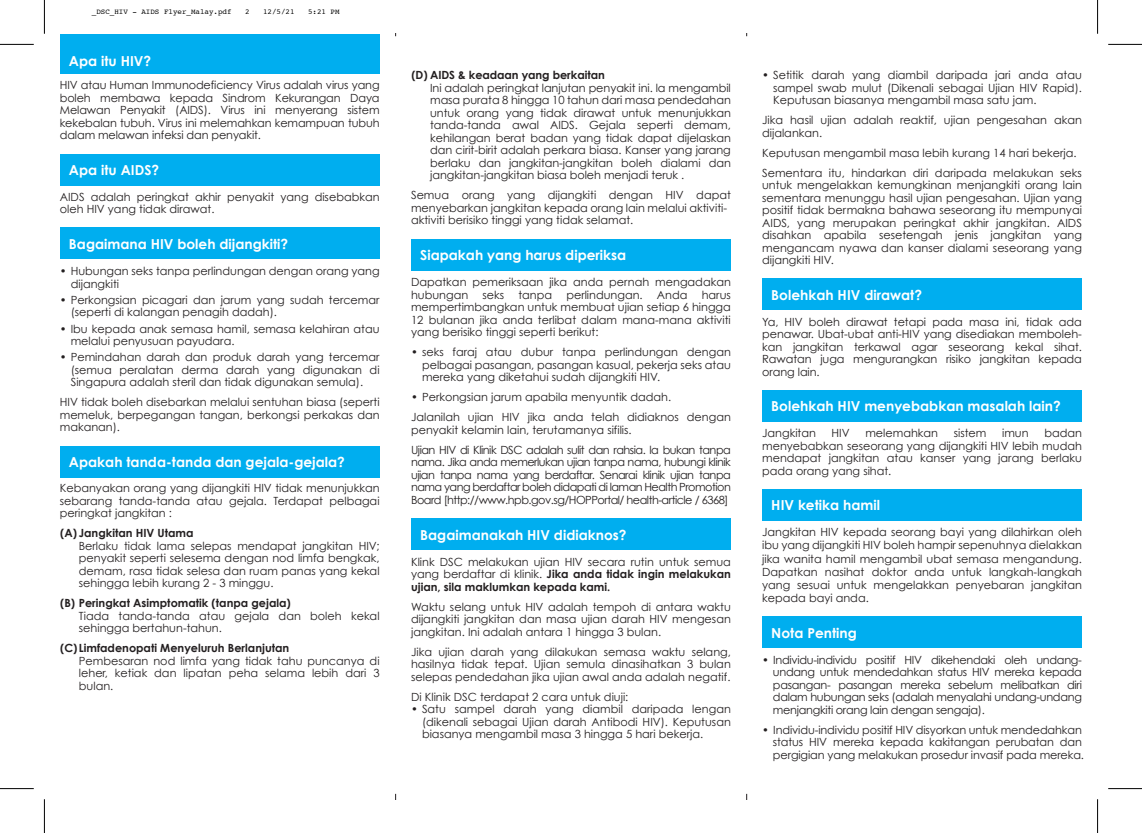
<style>
.page{position:relative;width:1142px;height:833px;background:#fff}
.page>*{position:absolute;margin:0;border:0;box-sizing:border-box;transform-origin:0 0}
.t1{font:700 13.75px "Century Gothic";color:#fff}
.t2{font:11.25px/12.5px "Century Gothic";color:#231f20;text-align:justify}
.t3{font:700 11.25px "Century Gothic";color:#231f20}
.t4{font:11.25px/20px "Century Gothic";letter-spacing:-.045em;color:#231f20}
.t5{font:7.5px "Courier";color:#000}
.s1{font-weight:700}
</style>
<div class="page">
<div style="left:60px;top:154px;width:319px;height:32px;background:#00aeef"></div>
<div style="left:60px;top:34px;width:319px;height:40px;background:#00aeef"></div>
<div style="left:60px;top:446px;width:319px;height:31px;background:#00aeef"></div>
<div style="left:60px;top:227px;width:319px;height:32px;background:#00aeef"></div>
<div style="left:411px;top:518px;width:319px;height:32px;background:#00aeef"></div>
<div style="left:762px;top:278px;width:319px;height:32px;background:#00aeef"></div>
<div style="left:762px;top:390px;width:319px;height:32px;background:#00aeef"></div>
<div style="left:411px;top:239px;width:319px;height:32px;background:#00aeef"></div>
<div style="left:762px;top:489px;width:319px;height:32px;background:#00aeef"></div>
<div style="left:762px;top:616px;width:319px;height:32px;background:#00aeef"></div>
<hr style="left:0;top:44px;width:34px;height:1px;background:#000">
<hr style="left:1107px;top:44px;width:34px;height:1px;background:#000">
<hr style="left:0;top:788px;width:34px;height:1px;background:#000">
<hr style="left:1107px;top:788px;width:34px;height:1px;background:#000">
<hr style="left:44px;top:0;width:1px;height:34px;background:#000">
<hr style="left:44px;top:799px;width:1px;height:34px;background:#000">
<hr style="left:1097px;top:0;width:1px;height:34px;background:#000">
<hr style="left:1097px;top:799px;width:1px;height:34px;background:#000">
<p class="t5" style="left:92px;top:6px;width:141px">_DSC_HIV - AIDS Flyer_Malay.pdf</p>
<p class="t5" style="left:245px;top:6px;width:6px">2</p>
<p class="t5" style="left:263px;top:6px;width:33px">12/5/21</p>
<p class="t5" style="left:308px;top:6px;width:33px">5:21 PM</p>
<p class="t1" style="left:69px;top:52px;width:84px">Apa itu HIV?</p>
<p class="t2" style="left:60px;top:79px;width:321px">HIV atau Human Immunodeficiency Virus adalah virus yang boleh membawa kepada Sindrom Kekurangan Daya Melawan Penyakit (AIDS). Virus ini menyerang sistem kekebalan tubuh. Virus ini melemahkan kemampuan tubuh dalam melawan infeksi dan penyakit.</p>
<p class="t1" style="left:69px;top:161px;width:92px">Apa itu AIDS?</p>
<p class="t2" style="left:60px;top:190px;width:321px">AIDS adalah peringkat akhir penyakit yang disebabkan oleh HIV yang tidak dirawat.</p>
<p class="t1" style="left:69px;top:235px;width:221px">Bagaimana HIV boleh dijangkiti?</p>
<p class="t2" style="left:71px;top:265px;width:310px;text-indent:-11px">• Hubungan seks tanpa perlindungan dengan orang yang dijangkiti</p>
<p class="t2" style="left:71px;top:293px;width:310px;text-indent:-11px">• Perkongsian picagari dan jarum yang sudah tercemar (seperti di kalangan penagih dadah).</p>
<p class="t2" style="left:71px;top:322px;width:310px;text-indent:-11px">• Ibu kepada anak semasa hamil, semasa kelahiran atau melalui penyusuan payudara.</p>
<p class="t2" style="left:71px;top:351px;width:310px;text-indent:-11px">• Pemindahan darah dan produk darah yang tercemar (semua peralatan derma darah yang digunakan di Singapura adalah steril dan tidak digunakan semula).</p>
<p class="t2" style="left:60px;top:396px;width:321px">HIV tidak boleh disebarkan melalui sentuhan biasa (seperti memeluk, berpegangan tangan, berkongsi perkakas dan makanan).</p>
<p class="t1" style="left:69px;top:453px;width:277px">Apakah tanda-tanda dan gejala-gejala?</p>
<p class="t2" style="left:60px;top:482px;width:321px">Kebanyakan orang yang dijangkiti HIV tidak menunjukkan sebarang tanda-tanda atau gejala. Terdapat pelbagai peringkat jangkitan :</p>
<p class="t3" style="left:60px;top:526px;width:135px">(A) Jangkitan HIV Utama</p>
<p class="t2" style="left:79px;top:539px;width:302px">Berlaku tidak lama selepas mendapat jangkitan HIV; penyakit seperti selesema dengan nod limfa bengkak, demam, rasa tidak selesa dan ruam panas yang kekal sehingga lebih kurang 2 - 3 minggu.</p>
<p class="t3" style="left:60px;top:596px;width:232px">(B) Peringkat Asimptomatik (tanpa gejala)</p>
<p class="t2" style="left:79px;top:609px;width:302px">Tiada tanda-tanda atau gejala dan boleh kekal sehingga bertahun-tahun.</p>
<p class="t3" style="left:60px;top:641px;width:231px">(C) Limfadenopati Menyeluruh Berlanjutan</p>
<p class="t2" style="left:79px;top:654px;width:302px">Pembesaran nod limfa yang tidak tahu puncanya di leher, ketiak dan lipatan peha selama lebih dari 3 bulan.</p>
<p class="t3" style="left:411px;top:68px;width:195px">(D) AIDS &amp; keadaan yang berkaitan</p>
<p class="t2" style="left:430px;top:81px;width:302px">Ini adalah peringkat lanjutan penyakit ini. la mengambil masa purata 8 hingga 10 tahun dari masa pendedahan untuk orang yang tidak dirawat untuk menunjukkan tanda-tanda awal AIDS. Gejala seperti demam, kehilangan berat badan yang tidak dapat dijelaskan dan cirit-birit adalah perkara biasa. Kanser yang jarang berlaku dan jangkitan-jangkitan boleh dialami dan jangkitan-jangkitan biasa boleh menjadi teruk .</p>
<p class="t2" style="left:411px;top:189px;width:321px;text-align:left">Semua orang yang dijangkiti dengan HIV dapat menyebarkan jangkitan kepada orang lain melalui aktiviti&shy;aktiviti berisiko tinggi yang tidak selamat.</p>
<p class="t1" style="left:420px;top:246px;width:207px">Siapakah yang harus diperiksa</p>
<p class="t2" style="left:411px;top:276px;width:321px">Dapatkan pemeriksaan jika anda pernah mengadakan hubungan</p>
<p class="t2" style="left:482px;top:288px;width:23px">seks</p>
<p class="t2" style="left:518px;top:288px;width:35px">tanpa</p>
<p class="t2" style="left:566px;top:288px;width:78px">perlindungan.</p>
<p class="t2" style="left:656px;top:288px;width:32px">Anda</p>
<p class="t2" style="left:411px;top:288px;width:321px;text-indent:290px">harus mempertimbangkan untuk membuat ujian setiap 6 hingga 12 bulanan jika anda terlibat dalam mana-mana aktiviti yang berisiko tinggi seperti berikut:</p>
<p class="t2" style="left:422px;top:346px;width:310px;text-indent:-11px">• seks faraj atau dubur tanpa perlindungan dengan pelbagai pasangan, pasangan kasual, pekerja seks atau mereka yang diketahui sudah dijangkiti HIV.</p>
<p class="t2" style="left:411px;top:387px;width:321px;line-height:20px">• Perkongsian jarum apabila menyuntik dadah.<br>Jalanilah ujian HIV jika anda telah didiaknos dengan</p>
<p class="t4" style="left:411px;top:419px;width:321px">penyakit kelamin lain, terutamanya sifilis.<br>Ujian HIV di Klinik DSC adalah sulit dan rahsia. la bukan tanpa</p>
<p class="t2" style="left:411px;top:456px;width:321px">nama. Jika anda memerlukan ujian tanpa nama, hubungi klinik ujian tanpa nama yang berdaftar. Senarai klinik ujian tanpa nama yang berdaftar boleh didapati di laman Health Promotion Board [http://www.hpb.gov.sg/HOPPortal/ health-article / 6368]</p>
<p class="t1" style="left:420px;top:526px;width:208px">Bagaimanakah HIV didiaknos?</p>
<p class="t2" style="left:411px;top:555px;width:321px">Klink DSC melakukan ujian HIV secara rutin untuk semua yang berdaftar di klinik. <span class="s1">Jika anda tidak ingin melakukan ujian, sila maklumkan kepada kami.</span></p>
<p class="t2" style="left:411px;top:600px;width:321px">Waktu selang untuk HIV adalah tempoh di antara waktu dijangkiti jangkitan dan masa ujian darah HIV mengesan jangkitan. Ini adalah antara 1 hingga 3 bulan.</p>
<p class="t2" style="left:411px;top:645px;width:321px">Jika ujian darah yang dilakukan semasa waktu selang, hasilnya tidak tepat. Ujian semula dinasihatkan 3 bulan selepas pendedahan jika ujian awal anda adalah negatif.</p>
<p class="t2" style="left:411px;top:690px;width:219px">Di Klinik DSC terdapat 2 cara untuk diuji:</p>
<p class="t2" style="left:422px;top:703px;width:310px;text-indent:-11px">• Satu sampel darah yang diambil daripada lengan (dikenali sebagai Ujian darah Antibodi HIV). Keputusan biasanya mengambil masa 3 hingga 5 hari bekerja.</p>
<p class="t2" style="left:773px;top:69px;width:310px;text-indent:-11px">• Setitik darah yang diambil daripada jari anda atau sampel swab mulut (Dikenali sebagai Ujian HIV Rapid).<br>Keputusan biasanya mengambil masa satu jam.</p>
<p class="t2" style="left:762px;top:114px;width:321px">Jika hasil ujian adalah reaktif, ujian pengesahan akan dijalankan.</p>
<p class="t2" style="left:762px;top:142px;width:321px;line-height:20px">Keputusan mengambil masa lebih kurang 14 hari bekerja.<br>Sementara itu, hindarkan diri daripada melakukan seks</p>
<p class="t2" style="left:762px;top:179px;width:321px">untuk mengelakkan kemungkinan menjangkiti orang lain sementara menunggu hasil ujian pengesahan. Ujian yang positif tidak bermakna bahawa seseorang itu mempunyai AIDS, yang merupakan peringkat akhir jangkitan. AIDS disahkan apabila sesetengah jenis jangkitan yang mengancam nyawa dan kanser dialami seseorang yang dijangkiti HIV.</p>
<p class="t1" style="left:771px;top:286px;width:152px">Bolehkah HIV dirawat?</p>
<p class="t2" style="left:762px;top:315px;width:321px">Ya, HIV boleh dirawat tetapi pada masa ini, tidak ada penawar. Ubat-ubat anti-HIV yang disediakan memboleh&shy;kan jangkitan terkawal agar seseorang kekal sihat.<br>Rawatan juga mengurangkan risiko jangkitan kepada orang lain.</p>
<p class="t1" style="left:771px;top:398px;width:291px">Bolehkah HIV menyebabkan masalah lain?</p>
<p class="t2" style="left:762px;top:427px;width:55px">Jangkitan</p>
<p class="t2" style="left:831px;top:427px;width:20px">HIV</p>
<p class="t2" style="left:865px;top:427px;width:74px">melemahkan</p>
<p class="t2" style="left:953px;top:427px;width:34px">sistem</p>
<p class="t2" style="left:1001px;top:427px;width:28px">imun</p>
<p class="t2" style="left:762px;top:427px;width:321px;text-indent:282px">badan menyebabkan seseorang yang dijangkiti HIV lebih mudah mendapat jangkitan atau kanser yang jarang berlaku pada orang yang sihat.</p>
<p class="t1" style="left:771px;top:497px;width:110px">HIV ketika hamil</p>
<p class="t2" style="left:762px;top:525px;width:321px;line-height:13.1px">Jangkitan HIV kepada seorang bayi yang dilahirkan oleh ibu yang dijangkiti HIV boleh hampir sepenuhnya dielakkan jika wanita hamil mengambil ubat semasa mengandung.<br>Dapatkan nasihat doktor anda untuk langkah-langkah yang sesuai untuk mengelakkan penyebaran jangkitan kepada bayi anda.</p>
<p class="t1" style="left:771px;top:624px;width:87px">Nota Penting</p>
<p class="t2" style="left:772px;top:653px;width:310px;text-indent:-11px">• Individu-individu positif HIV dikehendaki oleh undang&shy;undang untuk mendedahkan status HIV mereka kepada pasangan- pasangan mereka sebelum melibatkan diri dalam hubungan seks (adalah menyalahi undang-undang menjangkiti orang lain dengan sengaja).</p>
<p class="t2" style="left:772px;top:723px;width:312px;text-align:left;text-indent:-11px">• Individu-individu positif HIV disyorkan untuk mendedahkan status HIV mereka kepada kakitangan perubatan dan pergigian yang melakukan prosedur invasif pada mereka.</p>
</div>
